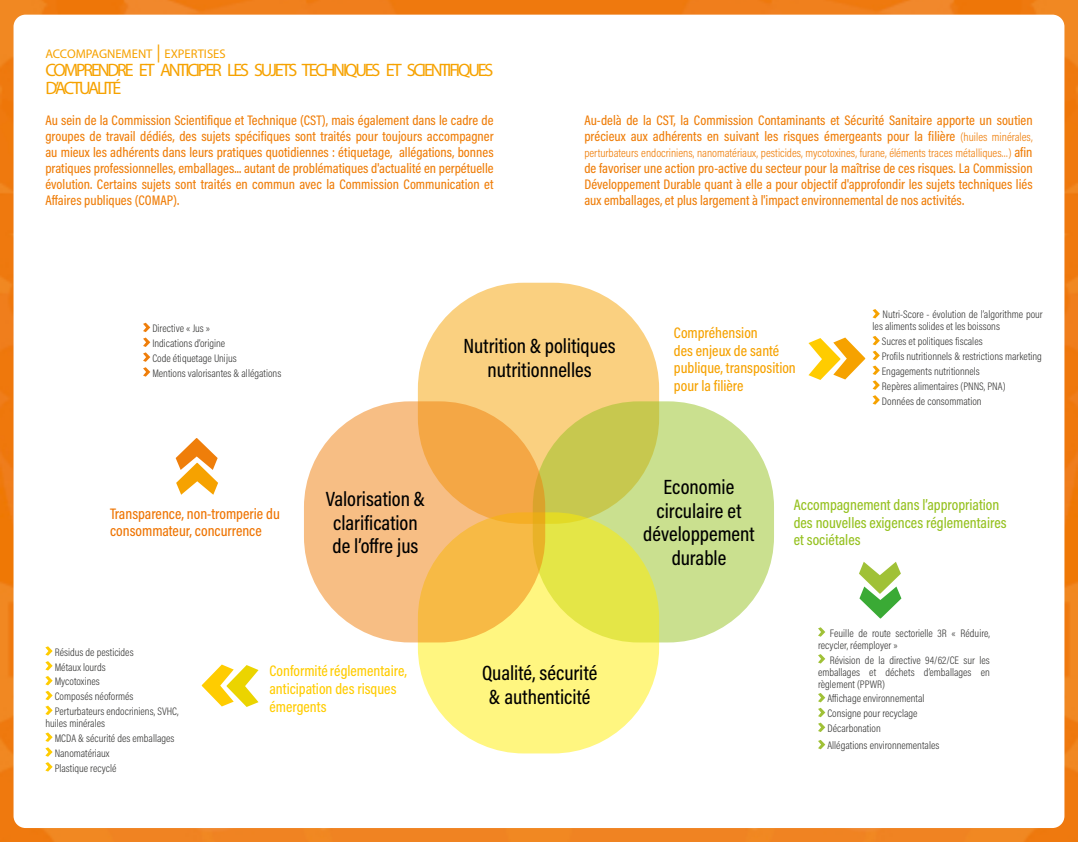
<style>
.page{position:relative;width:1078px;height:842px;background:#fff}
.page>*{position:absolute;margin:0;border:0;box-sizing:border-box;transform-origin:0 0}
.t1{font:500 20.8px/23.8px "Acumin Pro Cond";color:#000;text-align:center}
.t2{font:18px/18px "Myriad Pro";letter-spacing:-.12em;color:#f6a200}
.t3{font:500 15.4px/17.6px "Acumin Pro Cond";color:#95c11f}
.t4{font:500 15.4px/17.6px "Acumin Pro Cond";color:#f6a200}
.t5{font:500 15.4px/17.6px "Acumin Pro Cond";color:#fc0}
.t6{font:500 15.4px/17.6px "Acumin Pro Cond";color:#ee7402}
.t7{font:500 14px/16px "Acumin Pro Cond";color:#ef7e0a;text-align:justify}
.t8{font:12.6px "Myriad Pro";color:#f6a200}
.t9{font:300 12px "Acumin Pro Cond";color:#ef7e0a}
.t10{font:300 11px/14.8px "Acumin Pro Cond";color:#3c3c3b}
.s1{font-size:18px}
.s2{font-weight:300;font-size:12px}
.s3{font-weight:500;font-size:14px}
</style>
<div class="page">
<img style="left:0;top:0;width:1077px;height:842px">
<div style="left:14px;top:15px;width:1050px;height:813px;background:#fff;border-radius:12px"></div>
<div style="left:418px;top:283px;width:241px;height:241px;background:#fad080;border-radius:106px"></div>
<svg style="left:532px;top:401px;width:241px;height:241px;background:#c9d97d"></svg>
<svg style="left:418px;top:512px;width:241px;height:241px;background:#f6f06e"></svg>
<svg style="left:304px;top:401px;width:241px;height:241px;background:#f6b866"></svg>
<svg style="left:872px;top:309px;width:7px;height:9px"></svg>
<svg style="left:872px;top:336px;width:7px;height:9px"></svg>
<svg style="left:872px;top:351px;width:7px;height:9px"></svg>
<svg style="left:872px;top:366px;width:7px;height:39px"></svg>
<svg style="left:818px;top:627px;width:7px;height:10px"></svg>
<svg style="left:818px;top:654px;width:7px;height:9px"></svg>
<svg style="left:818px;top:693px;width:7px;height:9px"></svg>
<svg style="left:818px;top:708px;width:7px;height:9px"></svg>
<svg style="left:818px;top:723px;width:7px;height:9px"></svg>
<svg style="left:818px;top:740px;width:7px;height:9px"></svg>
<svg style="left:45px;top:646px;width:8px;height:24px"></svg>
<svg style="left:45px;top:676px;width:8px;height:9px"></svg>
<svg style="left:45px;top:691px;width:8px;height:9px"></svg>
<svg style="left:45px;top:706px;width:8px;height:9px"></svg>
<svg style="left:45px;top:732px;width:8px;height:39px"></svg>
<svg style="left:143px;top:323px;width:7px;height:9px"></svg>
<svg style="left:143px;top:338px;width:7px;height:39px"></svg>
<svg style="left:808px;top:338px;width:57px;height:42px"></svg>
<svg style="left:859px;top:562px;width:42px;height:56px"></svg>
<svg style="left:202px;top:664px;width:56px;height:43px"></svg>
<svg style="left:176px;top:438px;width:42px;height:57px"></svg>
<p class="t8" style="left:45px;top:46px;width:182px">ACCOMPAGNEMENT <span class="s1">|</span> EXPERTISES</p>
<p class="t2" style="left:46px;top:61px;width:449px">COMPRENDRE ET ANTICIPER LES SUJETS TECHNIQUES ET SCIENTIFIQUES<br>D’ACTUALITÉ</p>
<p class="t7" style="left:45px;top:112px;width:449px">Au sein de la Commission Scientifique et Technique (CST), mais également dans le cadre de groupes de travail dédiés, des sujets spécifiques sont traités pour toujours accompagner au mieux les adhérents dans leurs pratiques quotidiennes : étiquetage, allégations, bonnes pratiques professionnelles, emballages... autant de problématiques d'actualité en perpétuelle évolution. Certains sujets sont traités en commun avec la Commission Communication et Affaires publiques (COMAP).</p>
<p class="t7" style="left:584px;top:112px;width:449px">Au-delà de la CST, la Commission Contaminants et Sécurité Sanitaire apporte un soutien précieux aux adhérents en suivant les risques émergeants pour la filière <span class="s2">(huiles minérales,</span></p>
<p class="t9" style="left:584px;top:145px;width:449px">perturbateurs endocriniens, nanomatériaux, pesticides, mycotoxines, furane, éléments traces métalliques…) <span class="s3">afin</span></p>
<p class="t7" style="left:584px;top:160px;width:449px">de favoriser une action pro-active du secteur pour la maîtrise de ces risques. La Commission Développement Durable quant à elle a pour objectif d'approfondir les sujets techniques liés aux emballages, et plus largement à l'impact environnemental de nos activités.</p>
<p class="t10" style="left:152px;top:321px;width:130px">Directive « Jus »<br>Indications d’origine<br>Code étiquetage Unijus<br>Mentions valorisantes &amp; allégations</p>
<p class="t6" style="left:110px;top:504px;width:171px">Transparence, non-tromperie du consommateur, concurrence</p>
<h1 class="t1" style="left:326px;top:486px;width:101px">Valorisation &amp; clarification de l’offre jus</h1>
<p class="t10" style="left:55px;top:644px;width:125px">Résidus de pesticides<br>Métaux lourds<br>Mycotoxines<br>Composés néoformés<br>Perturbateurs endocriniens, SVHC,</p>
<p class="t10" style="left:55px;top:716px;width:121px;text-indent:-9px">huiles minérales<br>MCDA &amp; sécurité des emballages<br>Nanomatériaux<br>Plastique recyclé</p>
<p class="t5" style="left:269px;top:662px;width:139px">Conformité réglementaire, anticipation des risques émergents</p>
<h1 class="t1" style="left:463px;top:333px;width:153px">Nutrition &amp; politiques nutritionnelles</h1>
<p class="t4" style="left:673px;top:324px;width:123px">Compréhension<br>des enjeux de santé publique, transposition pour la filière</p>
<p class="t10" style="left:872px;top:308px;width:172px;line-height:12px;text-indent:10px">Nutri-Score - évolution de l’algorithme pour les aliments solides et les boissons</p>
<p class="t10" style="left:881px;top:334px;width:161px">Sucres et politiques fiscales<br>Profils nutritionnels &amp; restrictions marketing Engagements nutritionnels<br>Repères alimentaires (PNNS, PNA)<br>Données de consommation</p>
<h1 class="t1" style="left:482px;top:660px;width:117px">Qualité, sécurité &amp; authenticité</h1>
<h1 class="t1" style="left:643px;top:474px;width:113px">Economie circulaire et développement durable</h1>
<p class="t3" style="left:793px;top:495px;width:214px">Accompagnement dans l’appropriation des nouvelles exigences réglementaires et sociétales</p>
<p class="t10" style="left:817px;top:627px;width:173px;line-height:12px;text-indent:12px">Feuille de route sectorielle 3R « Réduire, recycler, réemployer »</p>
<p class="t10" style="left:817px;top:653px;width:173px;line-height:12px;text-align:justify;text-indent:12px">Révision de la directive 94/62/CE sur les emballages et déchets d’emballages en règlement (PPWR)</p>
<p class="t10" style="left:827px;top:691px;width:99px">Affichage environnemental<br>Consigne pour recyclage<br>Décarbonation</p>
<p class="t10" style="left:827px;top:738px;width:113px">Allégations environnementales</p>
</div>
